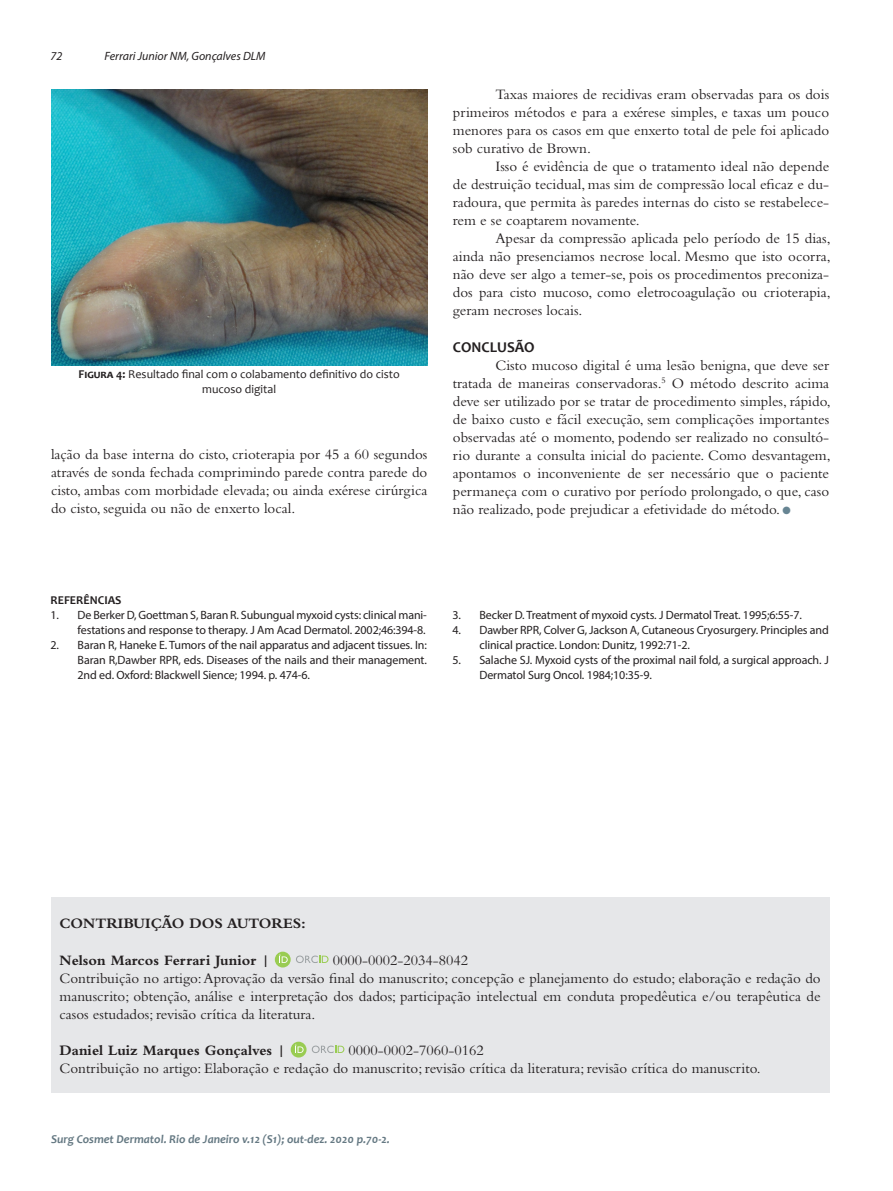
<style>
.page{position:relative;width:893px;height:1191px;background:#fff}
.page>*{position:absolute;margin:0;border:0;box-sizing:border-box;transform-origin:0 0}
.t1{font:15px/18px "Bembo Std";color:#231f20;text-align:justify}
.t2{font:700 15px "Bembo Std";color:#231f20}
.t3{font:700 15px "Candara";color:#231f20}
.t4{font:12px/15px "Myriad Pro";letter-spacing:-.01em;color:#231f20}
.t5{font:12px "Candara";color:#231f20}
.t6{font:italic 700 12px "Candara";color:#647882}
.t7{font:italic 12px "Myriad Pro";color:#231f20}
.t8{font:700 12px "Candara";color:#231f20}
.s1{font-weight:700}
.s2{color:#678593}
</style>
<div class="page">
<div style="left:51px;top:897px;width:778px;height:196px;background:#e6e7e9"></div>
<div style="left:275px;top:951px;width:16px;height:16px;background:#99cc52;border-radius:50%"></div>
<svg style="left:296px;top:955px;width:32px;height:8px"></svg>
<svg style="left:279px;top:954px;width:9px;height:9px"></svg>
<svg style="left:291px;top:1041px;width:16px;height:16px"></svg>
<svg style="left:312px;top:1045px;width:32px;height:8px"></svg>
<svg style="left:295px;top:1044px;width:9px;height:9px"></svg>
<img style="left:51px;top:89px;width:376px;height:276px">
<p class="t7" style="left:51px;top:48px;width:13px">72</p>
<p class="t7" style="left:105px;top:48px;width:162px">Ferrari Junior NM, Gonçalves DLM</p>
<p class="t5" style="left:79px;top:366px;width:323px"><span class="s1">Figura 4:</span> Resultado final com o colabamento definitivo do cisto</p>
<p class="t5" style="left:202px;top:381px;width:75px">mucoso digital</p>
<p class="t1" style="left:51px;top:445px;width:378px">lação da base interna do cisto, crioterapia por 45 a 60 segundos através de sonda fechada comprimindo parede contra parede do cisto, ambas com morbidade elevada; ou ainda exérese cirúrgica do cisto, seguida ou não de enxerto local.</p>
<p class="t1" style="left:453px;top:85px;width:378px;text-indent:43px">Taxas maiores de recidivas eram observadas para os dois primeiros métodos e para a exérese simples, e taxas um pouco menores para os casos em que enxerto total de pele foi aplicado sob curativo de Brown.</p>
<p class="t1" style="left:453px;top:157px;width:378px;text-indent:43px">Isso é evidência de que o tratamento ideal não depende de destruição tecidual, mas sim de compressão local eficaz e du&shy;radoura, que permita às paredes internas do cisto se restabelece&shy;rem e se coaptarem novamente.</p>
<p class="t1" style="left:453px;top:229px;width:379px;text-indent:43px">Apesar da compressão aplicada pelo período de 15 dias, ainda não presenciamos necrose local. Mesmo que isto ocorra, não deve ser algo a temer-se, pois os procedimentos preconiza&shy;dos para cisto mucoso, como eletrocoagulação ou crioterapia, geram necroses locais.</p>
<p class="t3" style="left:453px;top:337px;width:83px">CONCLUSÃO</p>
<p class="t1" style="left:453px;top:355px;width:379px;text-indent:43px">Cisto mucoso digital é uma lesão benigna, que deve ser tratada de maneiras conservadoras.<sup>5</sup> O método descrito acima deve ser utilizado por se tratar de procedimento simples, rápido, de baixo custo e fácil execução, sem complicações importantes observadas até o momento, podendo ser realizado no consultó&shy;rio durante a consulta inicial do paciente. Como desvantagem, apontamos o inconveniente de ser necessário que o paciente permaneça com o curativo por período prolongado, o que, caso não realizado, pode prejudicar a efetividade do método. <span class="s2">●</span></p>
<p class="t8" style="left:51px;top:593px;width:72px">REFERÊNCIAS</p>
<p class="t4" style="left:51px;top:607px;width:378px;text-align:right">1. De Berker D, Goettman S, Baran R. Subungual myxoid cysts: clinical mani&shy;festations and response to therapy. J Am Acad Dermatol. 2002;46:394-8.</p>
<p class="t4" style="left:78px;top:637px;width:351px;text-align:justify;text-indent:-27px">2. Baran R, Haneke E. Tumors of the nail apparatus and adjacent tissues. In:<br>Baran R,Dawber RPR, eds. Diseases of the nails and their management.<br>2nd ed. Oxford: Blackwell Sience; 1994. p. 474-6.</p>
<p class="t4" style="left:452px;top:608px;width:351px">3. Becker D. Treatment of myxoid cysts. J Dermatol Treat. 1995;6:55-7.</p>
<p class="t4" style="left:479px;top:623px;width:351px;text-indent:-27px">4. Dawber RPR, Colver G, Jackson A, Cutaneous Cryosurgery. Principles and clinical practice. London: Dunitz, 1992:71-2.</p>
<p class="t4" style="left:479px;top:653px;width:351px;text-indent:-27px">5. Salache SJ. Myxoid cysts of the proximal nail fold, a surgical approach. J<br>Dermatol Surg Oncol. 1984;10:35-9.</p>
<p class="t2" style="left:60px;top:915px;width:248px">CONTRIBUIÇÃO DOS AUTORES:</p>
<p class="t2" style="left:60px;top:951px;width:212px">Nelson Marcos Ferrari Junior |</p>
<p class="t1" style="left:333px;top:950px;width:137px">0000-0002-2034-8042</p>
<p class="t1" style="left:60px;top:968px;width:763px">Contribuição no artigo: Aprovação da versão final do manuscrito; concepção e planejamento do estudo; elaboração e redação do manuscrito; obtenção, análise e interpretação dos dados; participação intelectual em conduta propedêutica e/ou terapêutica de casos estudados; revisão crítica da literatura.</p>
<p class="t2" style="left:60px;top:1041px;width:228px">Daniel Luiz Marques Gonçalves |</p>
<p class="t1" style="left:349px;top:1040px;width:137px">0000-0002-7060-0162</p>
<p class="t1" style="left:60px;top:1058px;width:703px">Contribuição no artigo: Elaboração e redação do manuscrito; revisão crítica da literatura; revisão crítica do manuscrito.</p>
<p class="t6" style="left:51px;top:1132px;width:340px">Surg Cosmet Dermatol. Rio de Janeiro v.12 (S1); out-dez. 2020 p.70-2.</p>
</div>
